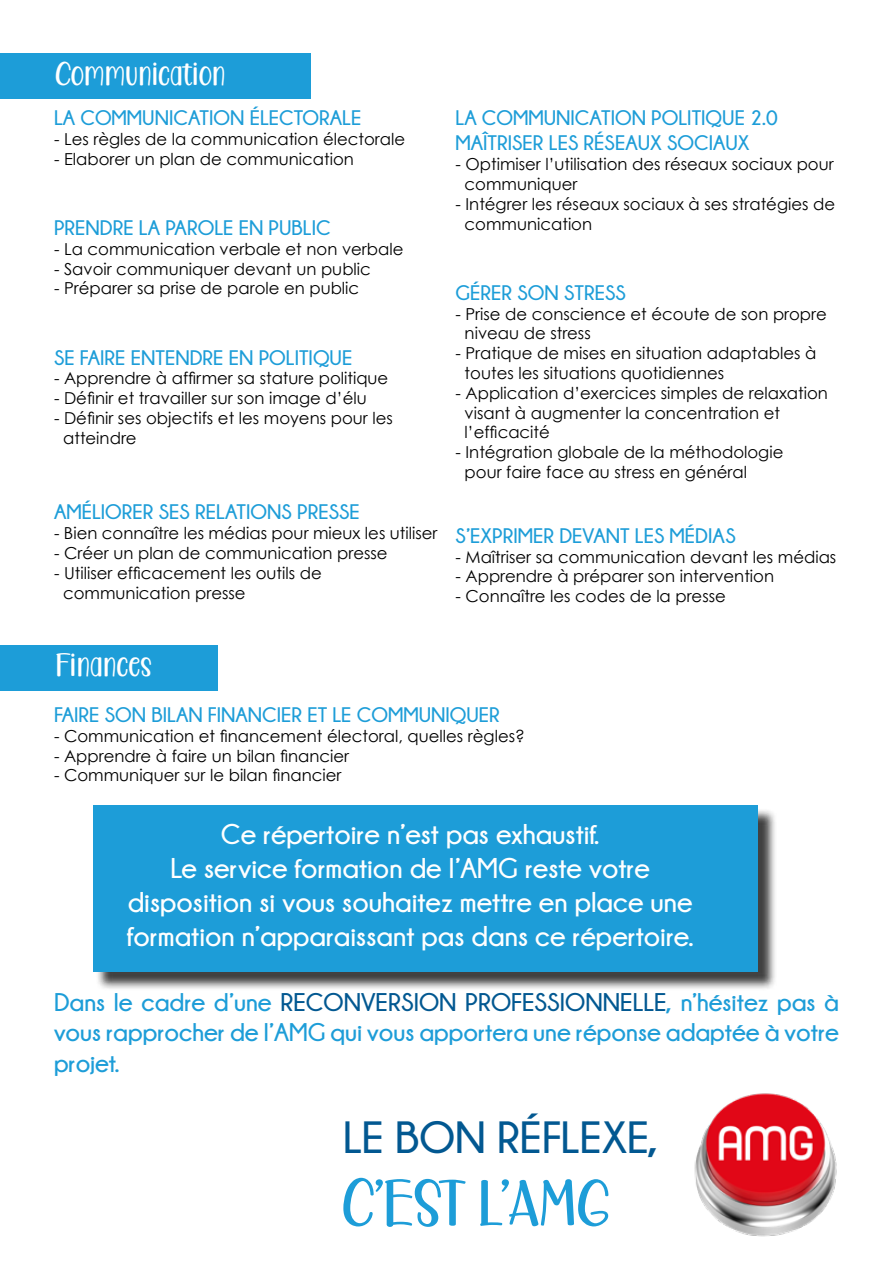
<style>
.page{position:relative;width:893px;height:1263px;background:#fff}
.page>*{position:absolute;margin:0;border:0;box-sizing:border-box;transform-origin:0 0}
.t1{font:61.5px "Care Around";letter-spacing:.015em;color:#1d9dd8}
.t2{font:700 45px "Champagne&Limousines";color:#025891}
.t3{font:30px "Care Around";color:#fff}
.t4{font:700 28.5px/34.2px "Champagne&Limousines";color:#fff;text-align:center}
.t5{font:700 25.5px/30.6px "Champagne&Limousines";color:#1d9dd8;text-align:justify}
.t6{font:700 21px/25.2px "Champagne&Limousines";color:#1d9dd8}
.t7{font:16.5px/19.8px "Century Gothic";color:#000}
.s1{color:#025891}
</style>
<div class="page">
<div style="left:96px;top:808px;width:681px;height:183px;background:#000;opacity:.75"></div>
<div style="left:94px;top:805px;width:664px;height:167px;background:#1d9dd8"></div>
<img style="left:694px;top:1093px;width:143px;height:144px">
<div style="left:0;top:53px;width:310px;height:46px;background:#1d9dd8"></div>
<div style="left:0;top:645px;width:218px;height:46px;background:#1d9dd8"></div>
<h3 class="t3" style="left:56px;top:58px;width:171px">Communication</h3>
<p class="t6" style="left:54px;top:105px;width:309px">LA COMMUNICATION ÉLECTORALE</p>
<p class="t7" style="left:54px;top:129px;width:353px">- Les règles de la communication électorale</p>
<p class="t7" style="left:54px;top:149px;width:301px">- Elaborer un plan de communication</p>
<p class="t6" style="left:54px;top:215px;width:278px">PRENDRE LA PAROLE EN PUBLIC</p>
<p class="t7" style="left:54px;top:239px;width:351px">- La communication verbale et non verbale</p>
<p class="t7" style="left:54px;top:258px;width:318px">- Savoir communiquer devant un public</p>
<p class="t7" style="left:54px;top:278px;width:307px">- Préparer sa prise de parole en public</p>
<p class="t6" style="left:54px;top:344px;width:300px">SE FAIRE ENTENDRE EN POLITIQUE</p>
<p class="t7" style="left:54px;top:368px;width:336px">- Apprendre à affirmer sa stature politique</p>
<p class="t7" style="left:54px;top:388px;width:314px">- Définir et travailler sur son image d’élu</p>
<p class="t7" style="left:63px;top:408px;width:331px;text-indent:-9px">- Définir ses objectifs et les moyens pour les atteindre</p>
<p class="t6" style="left:54px;top:499px;width:307px">AMÉLIORER SES RELATIONS PRESSE</p>
<p class="t7" style="left:54px;top:523px;width:385px">- Bien connaître les médias pour mieux les utiliser</p>
<p class="t7" style="left:54px;top:543px;width:335px">- Créer un plan de communication presse</p>
<p class="t7" style="left:63px;top:563px;width:260px;text-indent:-9px">- Utiliser efficacement les outils de communication presse</p>
<p class="t6" style="left:455px;top:105px;width:324px">LA COMMUNICATION POLITIQUE 2.0<br>MAÎTRISER LES RÉSEAUX SOCIAUX</p>
<p class="t7" style="left:465px;top:154px;width:371px;text-indent:-9px">- Optimiser l’utilisation des réseaux sociaux pour communiquer</p>
<p class="t7" style="left:465px;top:194px;width:372px;text-indent:-9px">- Intégrer les réseaux sociaux à ses stratégies de communication</p>
<p class="t6" style="left:455px;top:280px;width:172px">GÉRER SON STRESS</p>
<p class="t7" style="left:465px;top:303px;width:364px;text-indent:-9px">- Prise de conscience et écoute de son propre niveau de stress</p>
<p class="t7" style="left:465px;top:343px;width:353px;text-indent:-9px">- Pratique de mises en situation adaptables à toutes les situations quotidiennes</p>
<p class="t7" style="left:465px;top:383px;width:365px;text-indent:-9px">- Application d’exercices simples de relaxation visant à augmenter la concentration et l’efficacité</p>
<p class="t7" style="left:465px;top:442px;width:320px;text-indent:-9px">- Intégration globale de la méthodologie pour faire face au stress en général</p>
<p class="t6" style="left:455px;top:523px;width:282px">S’EXPRIMER DEVANT LES MÉDIAS</p>
<p class="t7" style="left:455px;top:546px;width:382px">- Maîtriser sa communication devant les médias</p>
<p class="t7" style="left:455px;top:566px;width:320px">- Apprendre à préparer son intervention</p>
<p class="t7" style="left:455px;top:586px;width:272px">- Connaître les codes de la presse</p>
<h3 class="t3" style="left:56px;top:649px;width:97px">Finances</h3>
<p class="t6" style="left:54px;top:702px;width:447px">FAIRE SON BILAN FINANCIER ET LE COMMUNIQUER</p>
<p class="t7" style="left:54px;top:726px;width:472px">- Communication et financement électoral, quelles règles?</p>
<p class="t7" style="left:54px;top:745px;width:297px">- Apprendre à faire un bilan financier</p>
<p class="t7" style="left:54px;top:765px;width:289px">- Communiquer sur le bilan financier</p>
<h3 class="t4" style="left:127px;top:816px;width:568px">Ce répertoire n’est pas exhaustif.<br>Le service formation de l’AMG reste votre disposition si vous souhaitez mettre en place une formation n’apparaissant pas dans ce répertoire.</h3>
<h3 class="t5" style="left:54px;top:986px;width:786px">Dans le cadre d’une <span class="s1">RECONVERSION PROFESSIONNELLE</span>, n’hésitez pas à vous rapprocher de l’AMG qui vous apportera une réponse adaptée à votre projet.</h3>
<h2 class="t2" style="left:343px;top:1113px;width:317px">LE BON RÉFLEXE,</h2>
<h1 class="t1" style="left:343px;top:1170px;width:269px">C’EST L’AMG</h1>
</div>
